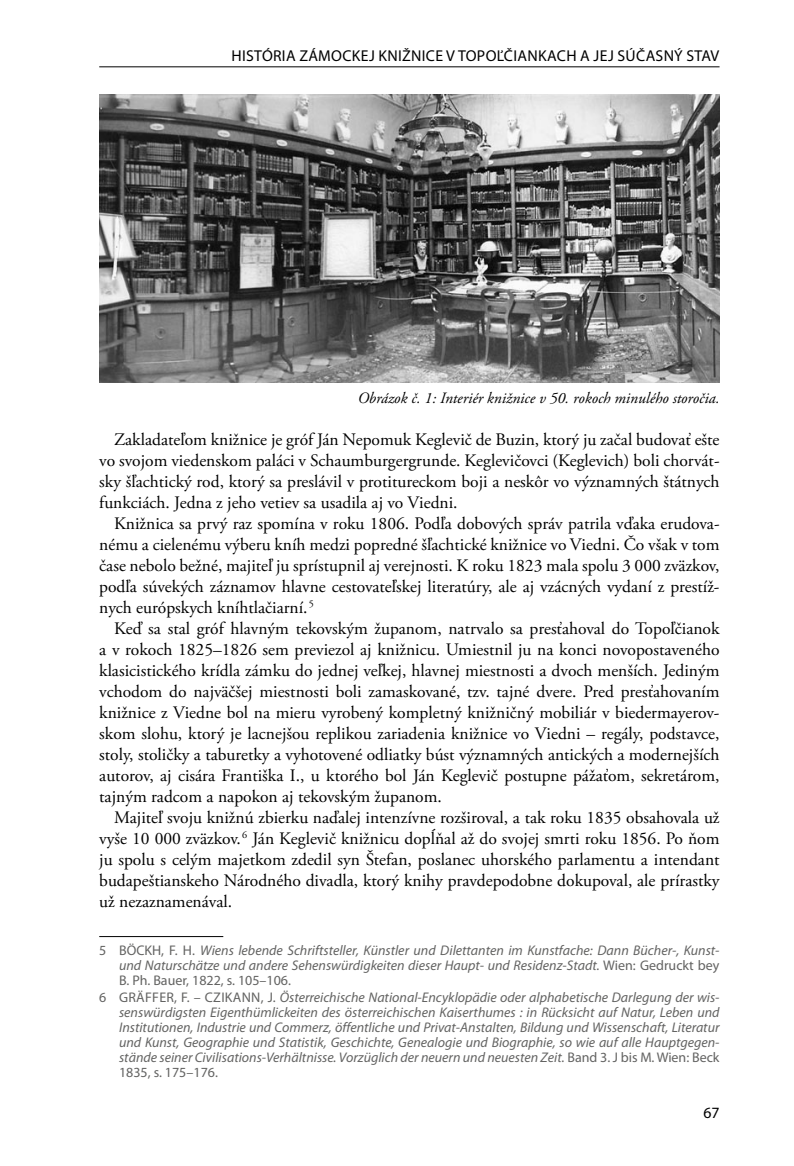
<style>
.page{position:relative;width:794px;height:1166px;background:#fff}
.page>*{position:absolute;margin:0;border:0;box-sizing:border-box;transform-origin:0 0}
.t1{font:17.5px/21px "Adobe Garamond Pro";color:#000;text-align:justify}
.t2{font:15.75px "Myriad Pro";letter-spacing:-.005em;color:#000}
.t3{font:italic 15.75px "Adobe Garamond Pro";color:#000}
.t4{font:italic 14px/14.9px "Myriad Pro";color:#636362;text-align:justify}
.t5{font:14px "Myriad Pro";letter-spacing:.02em;color:#636362}
.s1{font-style:normal}
</style>
<div class="page">
<hr style="left:99px;top:66px;width:620px;height:1px;background:#000">
<hr style="left:99px;top:936px;width:124px;height:1px;background:#000">
<img style="left:99px;top:94px;width:620px;height:288px">
<p class="t2" style="left:231px;top:46px;width:20px">HISTÓRIA</p>
<p class="t2" style="left:299px;top:46px;width:11px">ZÁMOCKEJ</p>
<p class="t2" style="left:378px;top:46px;width:9px">KNIŽNICE</p>
<p class="t2" style="left:446px;top:46px;width:31px">V TOPO</p>
<p class="t2" style="left:497px;top:46px;width:17px">ĽČIANKACH</p>
<p class="t2" style="left:580px;top:46px;width:8px">AJEJ</p>
<p class="t2" style="left:617px;top:46px;width:11px">SÚČASNÝ</p>
<p class="t2" style="left:686px;top:46px;width:10px">STAV</p>
<p class="t3" style="left:358px;top:389px;width:363px">Obrázok č. 1: Interiér knižnice v 50. rokoch minulého storočia.</p>
<p class="t1" style="left:99px;top:430px;width:622px;text-indent:15px">Zakladateľom knižnice je gróf Ján Nepomuk Keglevič de Buzin, ktorý ju začal budovať ešte vo svojom viedenskom paláci v Schaumburgergrunde. Keglevičovci (Keglevich) boli chorvát&shy;sky šľachtický rod, ktorý sa preslávil v protitureckom boji a neskôr vo významných štátnych funkciách. Jedna z jeho vetiev sa usadila aj vo Viedni.</p>
<p class="t1" style="left:99px;top:514px;width:622px;text-indent:15px">Knižnica sa prvý raz spomína v roku 1806. Podľa dobových správ patrila vďaka erudova&shy;nému a cielenému výberu kníh medzi popredné šľachtické knižnice vo Viedni. Čo však v tom čase nebolo bežné, majiteľ ju sprístupnil aj verejnosti. K roku 1823 mala spolu 3 000 zväzkov, podľa súvekých záznamov hlavne cestovateľskej literatúry, ale aj vzácných vydaní z prestíž&shy;nych európskych kníhtlačiarní.<sup>5</sup></p>
<p class="t1" style="left:99px;top:619px;width:622px;text-indent:15px">Keď sa stal gróf hlavným tekovským županom, natrvalo sa presťahoval do Topoľčianok a v rokoch 1825–1826 sem previezol aj knižnicu. Umiestnil ju na konci novopostaveného klasicistického krídla zámku do jednej veľkej, hlavnej miestnosti a dvoch menších. Jediným vchodom do najväčšej miestnosti boli zamaskované, tzv. tajné dvere. Pred presťahovaním knižnice z Viedne bol na mieru vyrobený kompletný knižničný mobiliár v biedermayerov&shy;skom slohu, ktorý je lacnejšou replikou zariadenia knižnice vo Viedni – regály, podstavce, stoly, stoličky a taburetky a vyhotovené odliatky búst významných antických a modernejších autorov, aj cisára Františka I., u ktorého bol Ján Keglevič postupne pážaťom, sekretárom, tajným radcom a napokon aj tekovským županom.</p>
<p class="t1" style="left:99px;top:808px;width:622px;text-indent:15px">Majiteľ svoju knižnú zbierku naďalej intenzívne rozširoval, a tak roku 1835 obsahovala už vyše 10 000 zväzkov. <sup>6</sup> Ján Keglevič knižnicu dopĺňal až do svojej smrti roku 1856. Po ňom ju spolu s celým majetkom zdedil syn Štefan, poslanec uhorského parlamentu a intendant budapeštianskeho Národného divadla, ktorý knihy pravdepodobne dokupoval, ale prírastky už nezaznamenával.</p>
<p class="t4" style="left:119px;top:943px;width:602px;text-indent:-20px"><span class="s1">5 BÖCKH, F. H.</span> Wiens lebende Schriftsteller, Künstler und Dilettanten im Kunstfache: Dann Bücher-, Kunst&shy;und Naturschätze und andere Sehenswürdigkeiten dieser Haupt- und Residenz-Stadt. <span class="s1">WIEN: GEDRUCKT BEY B. PH. BAUER, 1822, S. 105–106.</span></p>
<p class="t5" style="left:99px;top:989px;width:54px">6 GRÄFFER</p>
<p class="t5" style="left:174px;top:989px;width:48px">, F. – CZIKANN</p>
<p class="t4" style="left:119px;top:990px;width:602px;text-indent:142px"><span class="s1">, J.</span> Österreichische National-Encyklopädie oder alphabetische Darlegung der wis&shy;senswürdigsten Eigenthümlickeiten des österreichischen Kaiserthumes : in Rücksicht auf Natur, Leben und Institutionen, Industrie und Commerz, öffentliche und Privat-Anstalten, Bildung und Wissenschaft, Literatur und Kunst, Geographie und Statistik, Geschichte, Genealogie und Biographie, so wie auf alle Hauptgegen&shy;stände seiner Civilisations-Verhältnisse. Vorzüglich der neuern und neuesten Zeit. <span class="s1">BAND 3. J BIS M. WIEN: BECK 1835, S. 175–176.</span></p>
<p class="t2" style="left:703px;top:1103px;width:18px">67</p>
</div>
